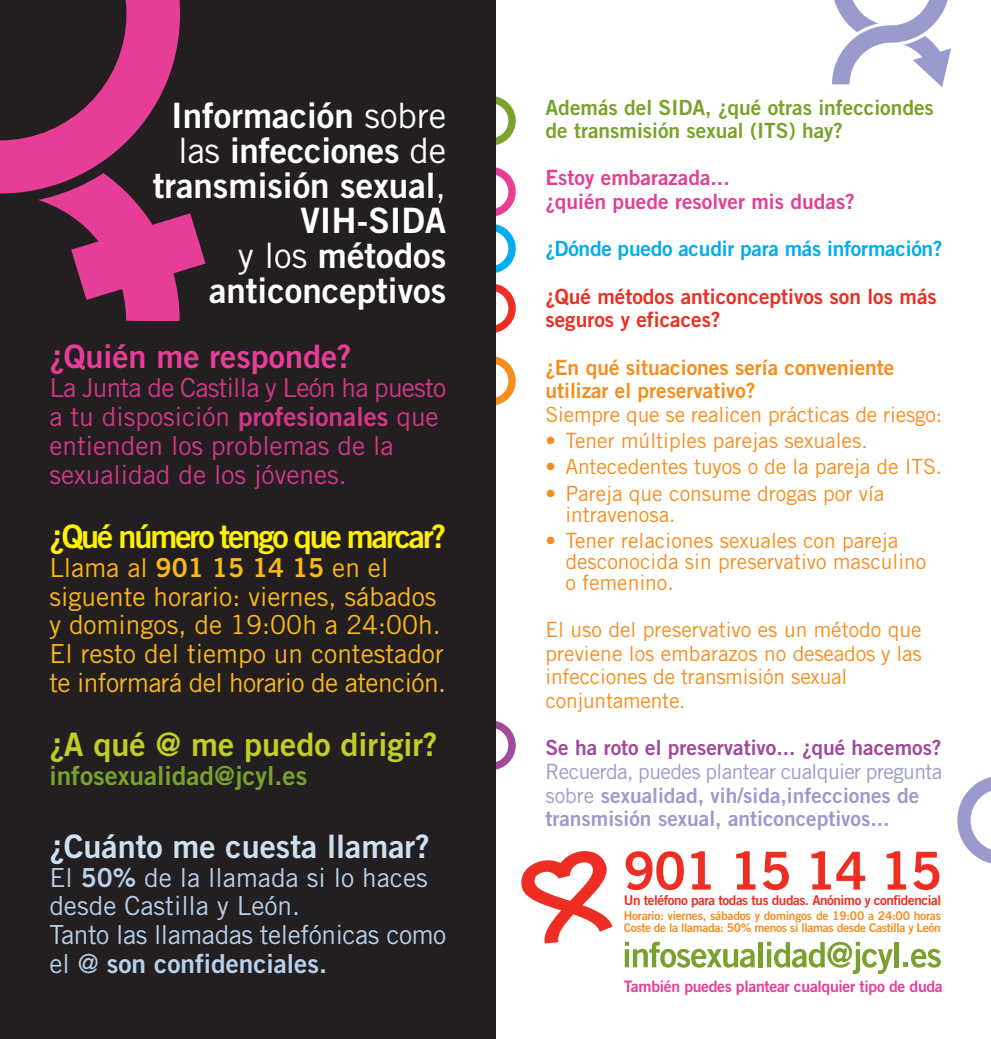
<style>
.page{position:relative;width:991px;height:1039px;background:#fff}
.page>*{position:absolute;margin:0;border:0;box-sizing:border-box;transform-origin:0 0}
.t1{font:52.32px "Trade Gothic LT Std Bd 2";letter-spacing:-.03em;color:#ee2e22}
.t2{font:35px/35px "Trade Gothic LT Std Bd 2";color:#fff;text-align:right}
.t3{font:32.38px "Trade Gothic LT Std Bd 2";letter-spacing:-.06em;color:#fff101}
.t4{font:32.38px "Trade Gothic LT Std Bd 2";color:#cee1f3}
.t5{font:32.38px "Trade Gothic LT Std Bd 2";color:#c1ce23}
.t6{font:32.38px "Trade Gothic LT Std Bd 2";color:#e63e97}
.t7{font:26.25px/28.9px "Trade Gothic LT Std";color:#fcb814}
.t8{font:26.25px/28.9px "Trade Gothic LT Std";color:#d23689}
.t9{font:26.25px/28.9px "Trade Gothic LT Std";color:#b7d0ec}
.t10{font:26.25px "Trade Gothic LT Std Bd 2";color:#78a22d}
.t11{font:26.25px "Trade Gothic LT Std Bd 2";color:#b7d0ec}
.t12{font:21px/21px "Trade Gothic LT Std";color:#f68e1e}
.t13{font:21px/23.6px "Trade Gothic LT Std Bd 2";color:#9a9bcc}
.t14{font:21px/23.6px "Trade Gothic LT Std Bd 2";color:#78a22d}
.t15{font:21px/23.6px "Trade Gothic LT Std Bd 2";color:#f68e1e}
.t16{font:21px/23.6px "Trade Gothic LT Std Bd 2";color:#ee2e22}
.t17{font:21px/23.6px "Trade Gothic LT Std Bd 2";color:#e63e97}
.t18{font:21px "Trade Gothic LT Std";letter-spacing:-.03em;color:#9a9bcc}
.t19{font:21px "Trade Gothic LT Std Bd 2";color:#a1499b}
.t20{font:21px "Trade Gothic LT Std Bd 2";letter-spacing:-.01em;color:#00aeef}
.t21{font:15.75px "Trade Gothic LT Std Bd 2";letter-spacing:-.02em;color:#e63e97}
.t22{font:13.47px "Trade Gothic LT Std Bd 2";letter-spacing:-.03em;color:#ee2e22}
.t23{font:12.08px/12.1px "Trade Gothic LT Std Bd 2";letter-spacing:-.03em;color:#f68e1e}
.s1{font-family:"Trade Gothic LT Std"}
.s2{font-family:"Trade Gothic LT Std Bd 2"}
</style>
<div class="page">
<svg style="left:496px;top:224px;width:20px;height:49px"></svg>
<svg style="left:496px;top:167px;width:20px;height:49px"></svg>
<svg style="left:496px;top:284px;width:20px;height:49px"></svg>
<svg style="left:496px;top:96px;width:20px;height:49px"></svg>
<svg style="left:496px;top:356px;width:20px;height:49px"></svg>
<svg style="left:496px;top:721px;width:20px;height:49px"></svg>
<svg style="left:832px;top:0;width:119px;height:87px"></svg>
<svg style="left:957px;top:777px;width:34px;height:87px"></svg>
<div style="left:0;top:0;width:496px;height:1039px;background:#231f20"></div>
<svg style="left:0;top:0;width:205px;height:321px"></svg>
<svg style="left:521px;top:851px;width:91px;height:92px"></svg>
<svg style="left:625px;top:941px;width:130px;height:26px"></svg>
<div style="left:758px;top:942px;width:5px;height:25px;background:#78a22d"></div>
<svg style="left:767px;top:941px;width:126px;height:33px"></svg>
<hr style="left:895px;top:942px;width:4px;height:25px;background:#78a22d">
<svg style="left:903px;top:948px;width:38px;height:19px"></svg>
<h2 class="t2" style="left:153px;top:100px;width:295px">Información <span class="s1">sobre las</span> infecciones <span class="s1">de </span>transmisión sexual<span class="s1">,<br></span>VIH-SIDA<br><span class="s1">y los</span> métodos anticonceptivos</h2>
<h3 class="t6" style="left:49px;top:343px;width:304px">¿Quién me responde?</h3>
<p class="t8" style="left:49px;top:375px;width:398px">La Junta de Castilla y León ha puesto a tu disposición <span class="s2">profesionales</span> que entienden los problemas de la sexualidad de los jóvenes.</p>
<h3 class="t3" style="left:49px;top:523px;width:398px">¿Qué número tengo que marcar?</h3>
<p class="t7" style="left:49px;top:555px;width:398px">Llama al <span class="s2">901 15 14 15</span> en el siguente horario: viernes, sábados y domingos, de 19:00h a 24:00h.<br>El resto del tiempo un contestador te informará del horario de atención.</p>
<h3 class="t5" style="left:49px;top:731px;width:390px">¿A qué @ me puedo dirigir?</h3>
<p class="t10" style="left:49px;top:764px;width:259px">infosexualidad@jcyl.es</p>
<h3 class="t4" style="left:49px;top:832px;width:382px">¿Cuánto me cuesta llamar?</h3>
<p class="t9" style="left:49px;top:865px;width:398px">El <span class="s2">50%</span> de la llamada si lo haces desde Castilla y León.<br>Tanto las llamadas telefónicas como</p>
<p class="t11" style="left:49px;top:953px;width:279px"><span class="s1">el @</span> son confidenciales.</p>
<p class="t14" style="left:545px;top:97px;width:390px">Además del SIDA, ¿qué otras infecciondes de transmisión sexual (ITS) hay?</p>
<p class="t17" style="left:545px;top:167px;width:311px">Estoy embarazada...<br>¿quién puede resolver mis dudas?</p>
<p class="t20" style="left:545px;top:240px;width:398px">¿Dónde puedo acudir para más información?</p>
<p class="t16" style="left:545px;top:286px;width:393px">¿Qué métodos anticonceptivos son los más seguros y eficaces?</p>
<p class="t15" style="left:545px;top:356px;width:350px">¿En qué situaciones sería conveniente utilizar el preservativo?</p>
<p class="t12" style="left:545px;top:405px;width:398px">Siempre que se realicen prácticas de riesgo:</p>
<p class="t12" style="left:545px;top:432px;width:324px"><span class="s2">•</span> Tener múltiples parejas sexuales.</p>
<p class="t12" style="left:545px;top:458px;width:398px"><span class="s2">•</span> Antecedentes tuyos o de la pareja de ITS.</p>
<p class="t12" style="left:565px;top:484px;width:321px;text-indent:-20px"><span class="s2">•</span> Pareja que consume drogas por vía intravenosa.</p>
<p class="t12" style="left:565px;top:531px;width:363px;text-indent:-20px"><span class="s2">•</span> Tener relaciones sexuales con pareja desconocida sin preservativo masculino o femenino.</p>
<p class="t12" style="left:545px;top:619px;width:378px;line-height:23.6px">El uso del preservativo es un método que previene los embarazos no deseados y las infecciones de transmisión sexual conjuntamente.</p>
<p class="t19" style="left:545px;top:739px;width:397px">Se ha roto el preservativo... ¿qué hacemos?</p>
<p class="t18" style="left:545px;top:764px;width:398px">Recuerda, puedes plantear cualquier pregunta</p>
<p class="t13" style="left:545px;top:784px;width:375px"><span class="s1">sobre</span> sexualidad, vih/sida,infecciones de transmisión sexual, anticonceptivos...</p>
<h1 class="t1" style="left:624px;top:849px;width:320px">901 15 14 15</h1>
<p class="t23" style="left:624px;top:910px;width:319px">Horario: viernes, sábados y domingos de 19:00 a 24:00 horas<br>Coste de la llamada: 50% menos si llamas desde Castilla y León</p>
<p class="t22" style="left:624px;top:894px;width:319px">Un teléfono para todas tus dudas. Anónimo y confidencial</p>
<p class="t21" style="left:624px;top:980px;width:321px">También puedes plantear cualquier tipo de duda</p>
</div>
